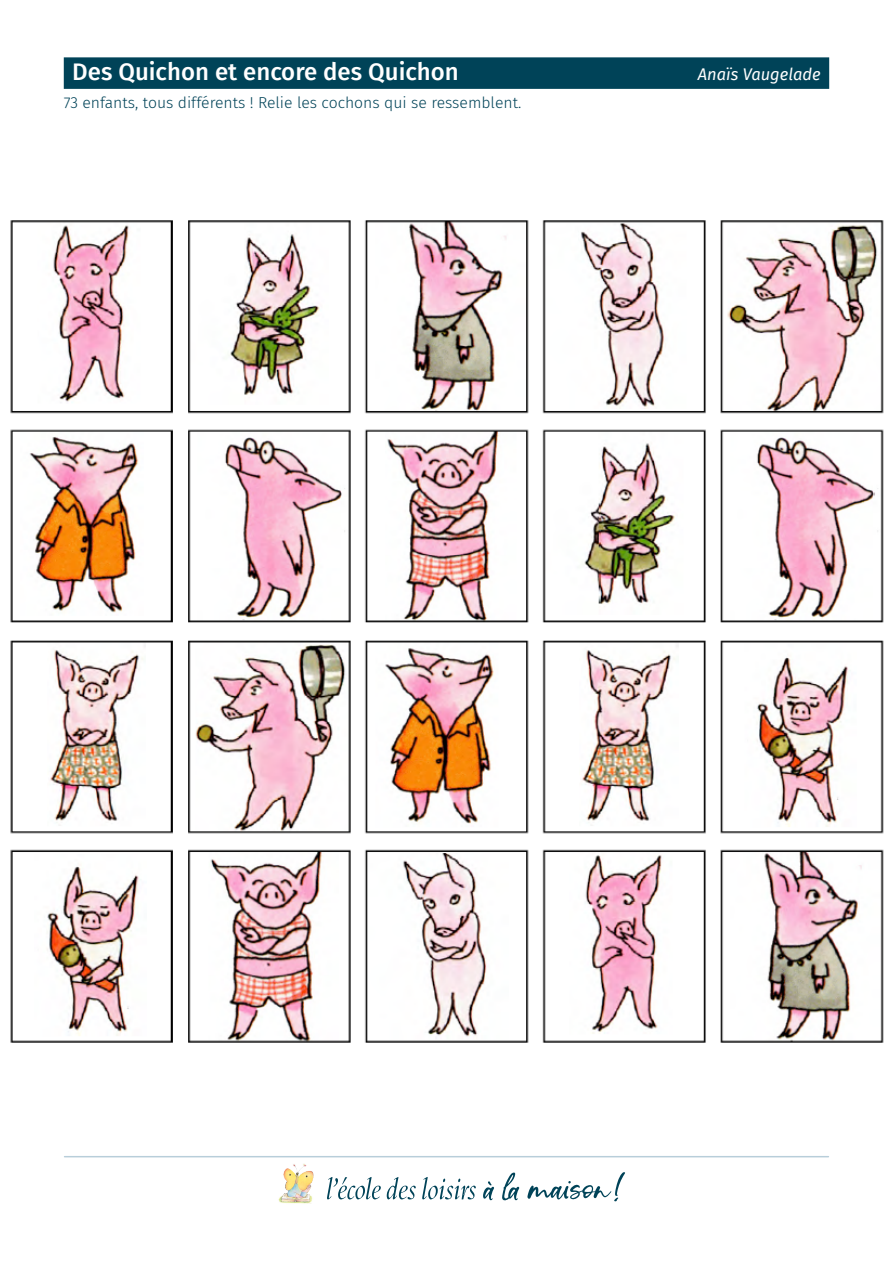
<style>
.page{position:relative;width:893px;height:1263px;background:#fff}
.page>*{position:absolute;margin:0;border:0;box-sizing:border-box;transform-origin:0 0}
.Titre{font:500 24px "Fira Sans";color:#fff}
.Titre-2{font:italic 16.5px "Fira Sans";color:#fff}
.Consigne{font:300 15.75px "Fira Sans";color:#004358}
</style>
<div class="page">
<div style="left:64px;top:57px;width:765px;height:32px;background:#004358"></div>
<hr style="left:65px;top:1156px;width:763px;height:1px;background:#b8ceda">
<svg style="left:483px;top:1172px;width:142px;height:29px"></svg>
<svg style="left:327px;top:1177px;width:149px;height:22px"></svg>
<img style="left:278px;top:1164px;width:36px;height:40px">
<img style="left:10px;top:220px;width:874px;height:823px">
<p class="Titre" style="left:72px;top:53px;width:388px">Des Quichon et encore des Quichon</p>
<p class="Titre-2" style="left:698px;top:62px;width:124px">Anaïs Vaugelade</p>
<p class="Consigne" style="left:64px;top:92px;width:459px">73 enfants, tous différents ! Relie les cochons qui se ressemblent.</p>
</div>
